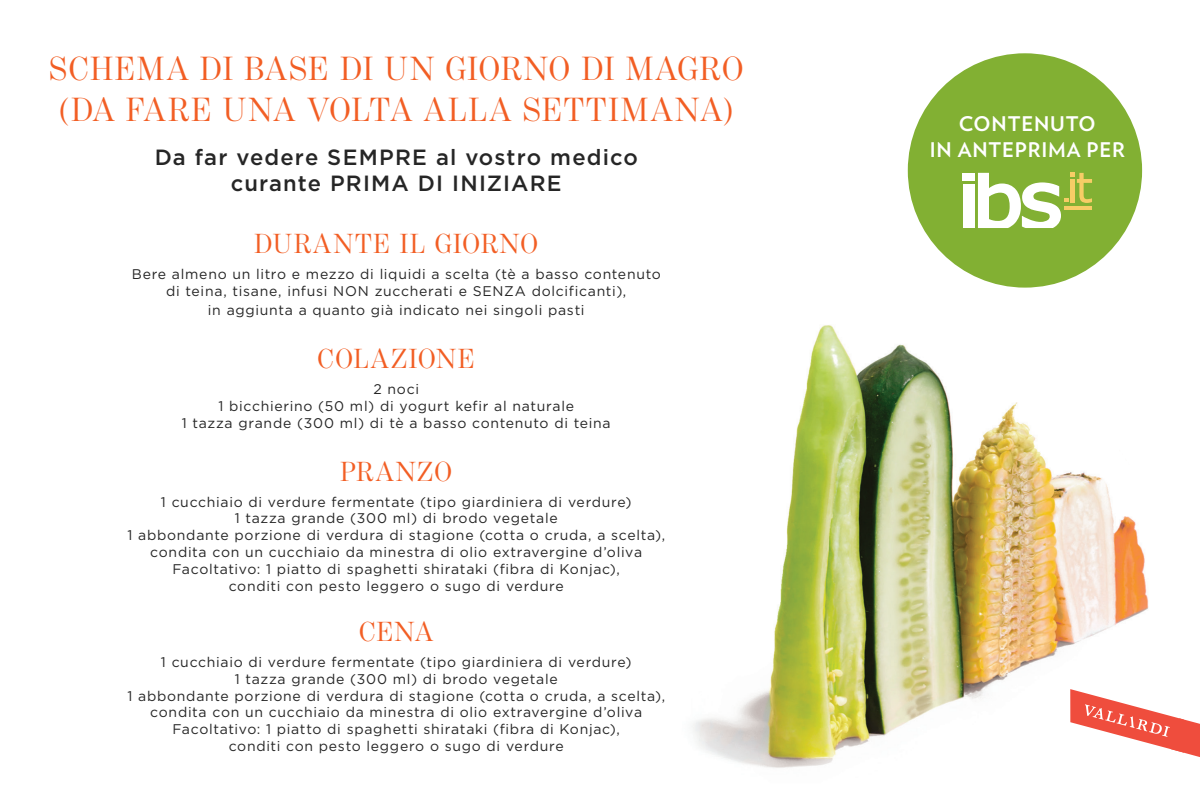
<style>
.page{position:relative;width:1200px;height:800px;background:#fff}
.page>*{position:absolute;margin:0;border:0;box-sizing:border-box;transform-origin:0 0}
.t1{font:34px "Benton Mod Disp";letter-spacing:.045em;color:#f25e24}
.t2{font:28px "Benton Mod Disp";letter-spacing:.05em;color:#f25e24}
.t3{font:500 22px/26.4px "Gotham";letter-spacing:.05em;color:#262626;text-align:center}
.t4{font:700 20.2px/26.9px "Verlag";letter-spacing:.04em;color:#fff;text-align:center}
.t5{font:14px/16.8px "Gotham";letter-spacing:.05em;color:#262626;text-align:center}
</style>
<div class="page">
<img style="left:692px;top:260px;width:457px;height:508px">
<svg style="left:1070px;top:689px;width:130px;height:68px"></svg>
<div style="left:908px;top:53px;width:234px;height:235px;background:#82b033;border-radius:50%"></div>
<div style="left:963px;top:185px;width:11px;height:43px;background:#fff"></div>
<div style="left:963px;top:173px;width:12px;height:8px;background:#fff"></div>
<svg style="left:978px;top:173px;width:114px;height:55px"></svg>
<p class="t1" style="left:49px;top:50px;width:696px">SCHEMA DI BASE DI UN GIORNO DI MAGRO</p>
<p class="t1" style="left:59px;top:90px;width:676px">(DA FARE UNA VOLTA ALLA SETTIMANA)</p>
<p class="t3" style="left:155px;top:143px;width:485px">Da far vedere SEMPRE al vostro medico curante PRIMA DI INIZIARE</p>
<p class="t2" style="left:255px;top:229px;width:285px">DURANTE IL GIORNO</p>
<p class="t5" style="left:132px;top:266px;width:531px">Bere almeno un litro e mezzo di liquidi a scelta (tè a basso contenuto di teina, tisane, infusi NON zuccherati e SENZA dolcificanti),</p>
<p class="t5" style="left:208px;top:302px;width:378px">in aggiunta a quanto già indicato nei singoli pasti</p>
<p class="t2" style="left:318px;top:343px;width:159px">COLAZIONE</p>
<p class="t5" style="left:373px;top:381px;width:47px">2 noci</p>
<p class="t5" style="left:182px;top:397px;width:430px">1 bicchierino (50 ml) di yogurt kefir al naturale<br>1 tazza grande (300 ml) di tè a basso contenuto di teina</p>
<p class="t2" style="left:341px;top:456px;width:113px">PRANZO</p>
<p class="t5" style="left:161px;top:493px;width:472px">1 cucchiaio di verdure fermentate (tipo giardiniera di verdure)</p>
<p class="t5" style="left:235px;top:510px;width:324px">1 tazza grande (300 ml) di brodo vegetale</p>
<p class="t5" style="left:127px;top:527px;width:539px">1 abbondante porzione di verdura di stagione (cotta o cruda, a scelta), condita con un cucchiaio da minestra di olio extravergine d’oliva</p>
<p class="t5" style="left:173px;top:560px;width:449px">Facoltativo: 1 piatto di spaghetti shirataki (fibra di Konjac),</p>
<p class="t5" style="left:229px;top:577px;width:337px">conditi con pesto leggero o sugo di verdure</p>
<p class="t2" style="left:359px;top:616px;width:76px">CENA</p>
<p class="t5" style="left:161px;top:653px;width:472px">1 cucchiaio di verdure fermentate (tipo giardiniera di verdure)</p>
<p class="t5" style="left:235px;top:670px;width:324px">1 tazza grande (300 ml) di brodo vegetale</p>
<p class="t5" style="left:127px;top:687px;width:539px">1 abbondante porzione di verdura di stagione (cotta o cruda, a scelta), condita con un cucchiaio da minestra di olio extravergine d’oliva</p>
<p class="t5" style="left:173px;top:721px;width:449px">Facoltativo: 1 piatto di spaghetti shirataki (fibra di Konjac),</p>
<p class="t5" style="left:229px;top:737px;width:337px">conditi con pesto leggero o sugo di verdure</p>
<p class="t4" style="left:930px;top:109px;width:197px">CONTENUTO<br>IN ANTEPRIMA PER</p>
</div>
